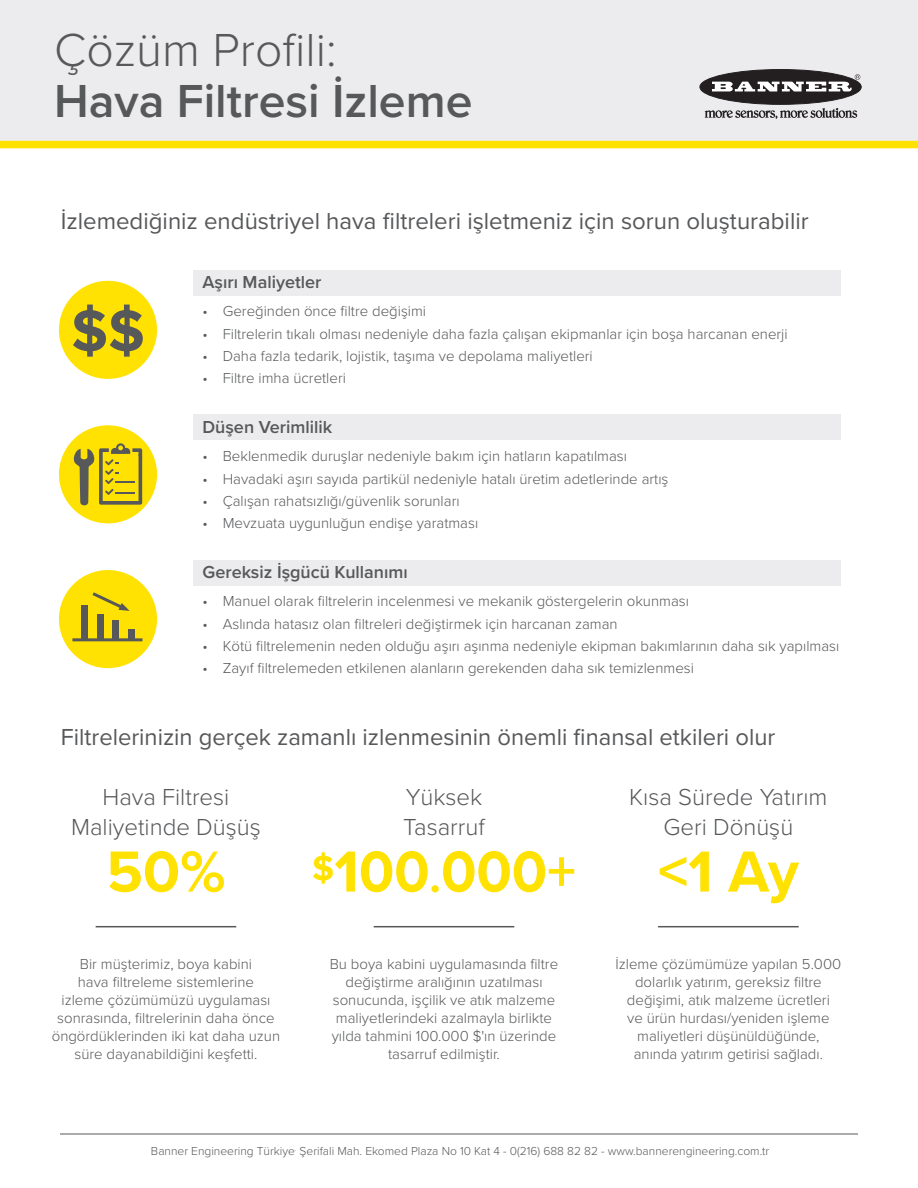
<style>
.page{position:relative;width:918px;height:1188px;background:#fff}
.page>*{position:absolute;margin:0;border:0;box-sizing:border-box;transform-origin:0 0}
.t1{font:700 60px "Proxima Nova";color:#ffe201}
.t2{font:700 60px "Proxima Nova";color:#57585a}
.t3{font:600 48px "Proxima Nova";color:#57585a}
.t4{font:300 48px "Proxima Nova";color:#57585a}
.t5{font:24px "Proxima Nova";color:#57585a}
.t6{font:300 24px/30px "Proxima Nova";color:#57585a;text-align:center}
.t7{font:600 18px "Proxima Nova";color:#57585a}
.t8{font:300 15px/18px "Proxima Nova";color:#57585a;text-align:center}
.t9{font:300 12px "Proxima Nova";color:#57585a}
.s1{font-size:45px}
</style>
<div class="page">
<div style="left:193px;top:270px;width:648px;height:26px;background:#ececee"></div>
<div style="left:193px;top:414px;width:648px;height:26px;background:#ececee"></div>
<div style="left:193px;top:560px;width:648px;height:26px;background:#ececee"></div>
<div style="left:59px;top:425px;width:98px;height:98px;background:#ffe201;border-radius:50%"></div>
<div style="left:59px;top:570px;width:98px;height:98px;background:#ffe201;border-radius:50%"></div>
<div style="left:59px;top:281px;width:98px;height:98px;background:#ffe201;border-radius:50%"></div>
<div style="left:0;top:0;width:918px;height:145px;background:#ececee"></div>
<div style="left:0;top:141px;width:918px;height:7px;background:#ffe201"></div>
<div style="left:700px;top:70px;width:161px;height:34px;background:#231f20;border-radius:50%"></div>
<div style="left:700px;top:69px;width:162px;height:36px;border:1px solid #231f20;border-radius:50%"></div>
<svg style="left:712px;top:74px;width:148px;height:17px"></svg>
<svg style="left:705px;top:108px;width:152px;height:11px"></svg>
<hr style="left:60px;top:1134px;width:798px;height:1px;background:#57585a">
<hr style="left:96px;top:926px;width:140px;height:1px;background:#57585a">
<hr style="left:374px;top:926px;width:140px;height:1px;background:#57585a">
<hr style="left:658px;top:926px;width:141px;height:1px;background:#57585a">
<hr style="left:72px;top:638px;width:70px;height:3px;background:#57585a">
<svg style="left:92px;top:592px;width:38px;height:19px"></svg>
<div style="left:81px;top:605px;width:7px;height:35px;background:#57585a"></div>
<div style="left:97px;top:615px;width:7px;height:25px;background:#57585a"></div>
<div style="left:112px;top:621px;width:7px;height:19px;background:#57585a"></div>
<div style="left:128px;top:629px;width:7px;height:11px;background:#57585a"></div>
<svg style="left:73px;top:443px;width:69px;height:63px"></svg>
<h2 class="t4" style="left:54px;top:14px;width:284px">Çözüm Profili:</h2>
<h2 class="t3" style="left:54px;top:65px;width:420px">Hava Filtresi İzleme</h2>
<h3 class="t5" style="left:61px;top:203px;width:749px">İzlemediğiniz endüstriyel hava filtreleri işletmeniz için sorun oluşturabilir</h3>
<h1 class="t2" style="left:71px;top:286px;width:75px">$$</h1>
<p class="t7" style="left:202px;top:269px;width:120px">Aşırı Maliyetler</p>
<p class="t8" style="left:202px;top:301px;width:225px">• Gereğinden önce filtre değişimi</p>
<p class="t8" style="left:202px;top:324px;width:587px">• Filtrelerin tıkalı olması nedeniyle daha fazla çalışan ekipmanlar için boşa harcanan enerji</p>
<p class="t8" style="left:202px;top:346px;width:392px">• Daha fazla tedarik, lojistik, taşıma ve depolama maliyetleri</p>
<p class="t8" style="left:202px;top:368px;width:145px">• Filtre imha ücretleri</p>
<p class="t7" style="left:202px;top:414px;width:131px">Düşen Verimlilik</p>
<p class="t8" style="left:202px;top:446px;width:426px">• Beklenmedik duruşlar nedeniyle bakım için hatların kapatılması</p>
<p class="t8" style="left:202px;top:469px;width:467px">• Havadaki aşırı sayıda partikül nedeniyle hatalı üretim adetlerinde artış</p>
<p class="t8" style="left:202px;top:491px;width:259px">• Çalışan rahatsızlığı/güvenlik sorunları</p>
<p class="t8" style="left:202px;top:513px;width:277px">• Mevzuata uygunluğun endişe yaratması</p>
<p class="t7" style="left:202px;top:559px;width:207px">Gereksiz İşgücü Kullanımı</p>
<p class="t8" style="left:202px;top:591px;width:488px">• Manuel olarak filtrelerin incelenmesi ve mekanik göstergelerin okunması</p>
<p class="t8" style="left:202px;top:614px;width:417px">• Aslında hatasız olan filtreleri değiştirmek için harcanan zaman</p>
<p class="t8" style="left:202px;top:636px;width:638px">• Kötü filtrelemenin neden olduğu aşırı aşınma nedeniyle ekipman bakımlarının daha sık yapılması</p>
<p class="t8" style="left:202px;top:658px;width:493px">• Zayıf filtrelemeden etkilenen alanların gerekenden daha sık temizlenmesi</p>
<h3 class="t5" style="left:61px;top:719px;width:716px">Filtrelerinizin gerçek zamanlı izlenmesinin önemli finansal etkileri olur</h3>
<h3 class="t6" style="left:71px;top:780px;width:191px">Hava Filtresi<br>Maliyetinde Düşüş</h3>
<h3 class="t6" style="left:629px;top:780px;width:200px">Kısa Sürede Yatırım<br>Geri Dönüşü</h3>
<h3 class="t6" style="left:403px;top:780px;width:83px;text-align:left">Yüksek<br>Tasarruf</h3>
<h1 class="t1" style="left:106px;top:827px;width:121px">50%</h1>
<h1 class="t1" style="left:312px;top:827px;width:265px"><sup>$</sup>100<span class="s1">.</span>000+</h1>
<h1 class="t1" style="left:658px;top:827px;width:142px">&lt;1 Ay</h1>
<p class="t8" style="left:52px;top:954px;width:230px">Bir müşterimiz, boya kabini<br>hava filtreleme sistemlerine<br>izleme çözümümüzü uygulaması sonrasında, filtrelerinin daha önce öngördüklerinden iki kat daha uzun süre dayanabildiğini keşfetti.</p>
<p class="t8" style="left:330px;top:954px;width:230px">Bu boya kabini uygulamasında filtre değiştirme aralığının uzatılması sonucunda, işçilik ve atık malzeme maliyetlerindeki azalmayla birlikte yılda tahmini 100.000 $'ın üzerinde tasarruf edilmiştir.</p>
<p class="t8" style="left:615px;top:954px;width:227px">İzleme çözümümüze yapılan 5.000 dolarlık yatırım, gereksiz filtre değişimi, atık malzeme ücretleri<br>ve ürün hurdası/yeniden işleme maliyetleri düşünüldüğünde, anında yatırım getirisi sağladı.</p>
<p class="t9" style="left:151px;top:1142px;width:620px">Banner Engineering Türkiye<sup>.</sup> Şerifali Mah. Ekomed Plaza No 10 Kat 4 - 0(216) 688 82 82 - www.bannerengineering.com.tr</p>
</div>
